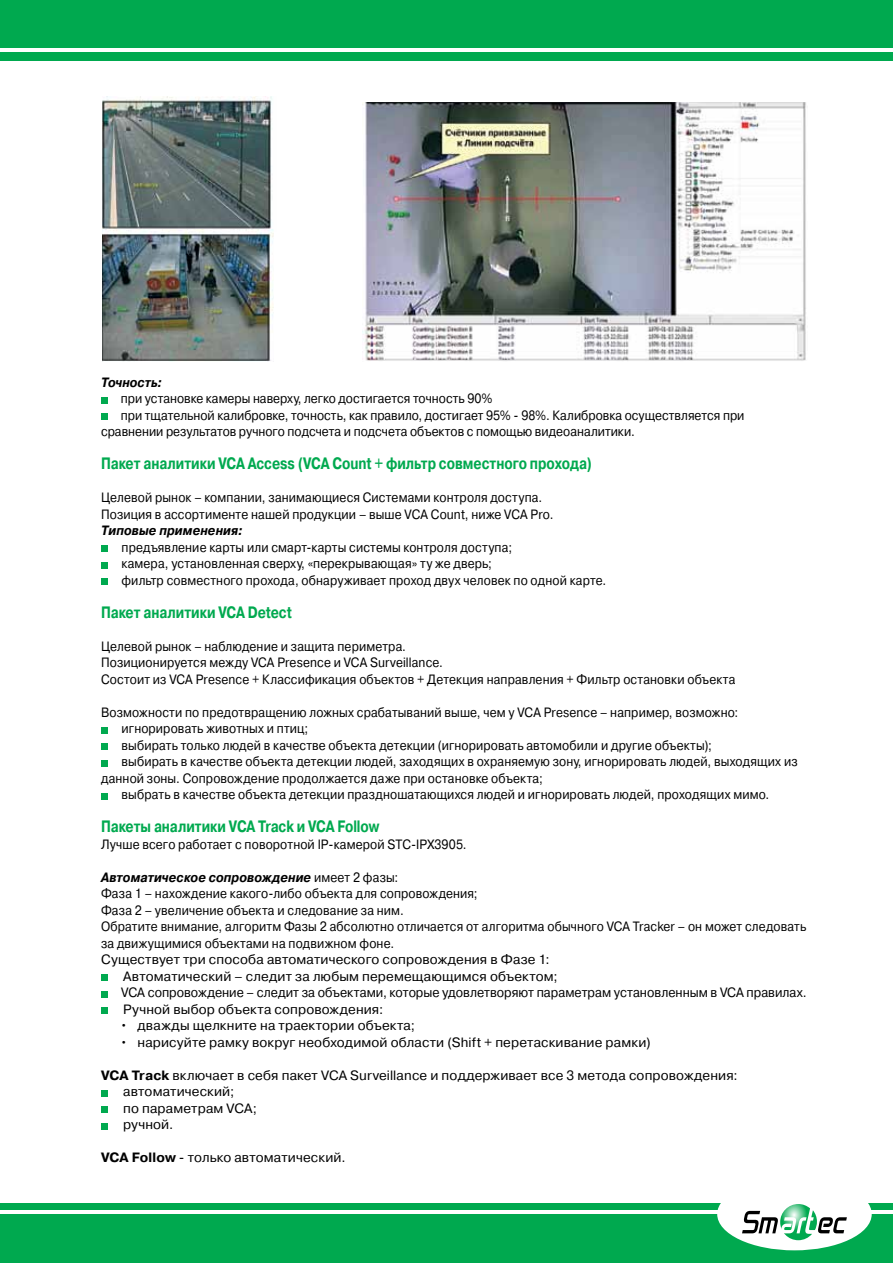
<style>
.page{position:relative;width:893px;height:1263px;background:#fff}
.page>*{position:absolute;margin:0;border:0;box-sizing:border-box;transform-origin:0 0}
.t1{font:700 16.5px "Pragmatica C";letter-spacing:-.005em;color:#00a94f;scale:.8 1}
.t2{font:13.5px/16.5px "Pragmatica C";letter-spacing:.01em;color:#000;scale:.9 1}
.t3{font:13.5px/16.5px "Pragmatica C";letter-spacing:.01em;color:#000}
.t4{font:13.5px "Pragmatica C";letter-spacing:.01em;color:#000;scale:.93 1}
.t5{font:italic 700 13.5px "Pragmatica C";letter-spacing:.01em;color:#000;scale:.9 1}
.s1{font-weight:400;font-style:normal}
.s2{font-weight:700}
</style>
<div class="page">
<div style="left:0;top:0;width:893px;height:60px;background:#00a94f"></div>
<div style="left:0;top:1203px;width:893px;height:60px;background:#00a94f"></div>
<hr style="left:0;top:1211px;width:893px;height:3px;background:#fff">
<hr style="left:0;top:48px;width:893px;height:4px;background:#fff">
<img style="left:102px;top:97px;width:172px;height:134px">
<img style="left:102px;top:229px;width:171px;height:132px">
<svg style="left:101px;top:397px;width:6px;height:6px"></svg>
<div style="left:101px;top:413px;width:6px;height:7px;background:#00a94f"></div>
<div style="left:101px;top:545px;width:6px;height:7px;background:#00a94f"></div>
<svg style="left:101px;top:562px;width:6px;height:6px"></svg>
<div style="left:101px;top:578px;width:6px;height:7px;background:#00a94f"></div>
<svg style="left:101px;top:727px;width:6px;height:6px"></svg>
<div style="left:101px;top:743px;width:6px;height:7px;background:#00a94f"></div>
<svg style="left:101px;top:760px;width:6px;height:6px"></svg>
<svg style="left:101px;top:793px;width:6px;height:6px"></svg>
<div style="left:101px;top:974px;width:6px;height:7px;background:#00a94f"></div>
<svg style="left:101px;top:991px;width:6px;height:6px"></svg>
<div style="left:101px;top:1007px;width:6px;height:7px;background:#00a94f"></div>
<svg style="left:101px;top:1090px;width:6px;height:6px"></svg>
<div style="left:101px;top:1106px;width:6px;height:7px;background:#00a94f"></div>
<svg style="left:101px;top:1123px;width:6px;height:6px"></svg>
<img style="left:362px;top:102px;width:444px;height:259px">
<div style="left:717px;top:1178px;width:155px;height:72px;background:#fff;border-radius:50%"></div>
<svg style="left:742px;top:1204px;width:105px;height:36px"></svg>
<p class="t5" style="left:101px;top:375px;width:69px">Точность:</p>
<p class="t2" style="left:121px;top:390px;width:414px">при установке камеры наверху, легко достигается точность 90%</p>
<p class="t2" style="left:121px;top:407px;width:694px">при тщательной калибровке, точность, как правило, достигает 95% - 98%. Калибровка осуществляется при</p>
<p class="t2" style="left:101px;top:423px;width:594px">сравнении результатов ручного подсчета и подсчета объектов с помощью видеоаналитики.</p>
<p class="t1" style="left:101px;top:454px;width:615px">Пакет аналитики VCA Access (VCA Count + фильтр совместного прохода)</p>
<p class="t2" style="left:101px;top:489px;width:504px">Целевой рынок – компании, занимающиеся Системами контроля доступа.<br>Позиция в ассортименте нашей продукции – выше VCA Count, ниже VCA Pro.</p>
<p class="t5" style="left:101px;top:523px;width:159px">Типовые применения:</p>
<p class="t2" style="left:122px;top:539px;width:540px">предъявление карты или смарт-карты системы контроля доступа;<br>камера, установленная сверху, «перекрывающая» ту же дверь;<br>фильтр совместного прохода, обнаруживает проход двух человек по одной карте.</p>
<p class="t1" style="left:101px;top:603px;width:240px">Пакет аналитики VCA Detect</p>
<p class="t2" style="left:101px;top:638px;width:706px">Целевой рынок – наблюдение и защита периметра.<br>Позиционируется между VCA Presence и VCA Surveillance.<br>Состоит из VCA Presence + Классификация объектов + Детекция направления + Фильтр остановки объекта</p>
<p class="t2" style="left:101px;top:704px;width:710px">Возможности по предотвращению ложных срабатываний выше, чем у VCA Presence – например, возможно:</p>
<p class="t2" style="left:122px;top:720px;width:209px">игнорировать животных и птиц;</p>
<p class="t2" style="left:122px;top:737px;width:657px">выбирать только людей в качестве объекта детекции (игнорировать автомобили и другие объекты);</p>
<p class="t2" style="left:122px;top:753px;width:753px">выбирать в качестве объекта детекции людей, заходящих в охраняемую зону, игнорировать людей, выходящих из</p>
<p class="t2" style="left:101px;top:770px;width:492px">данной зоны. Сопровождение продолжается даже при остановке объекта;</p>
<p class="t2" style="left:122px;top:786px;width:721px">выбрать в качестве объекта детекции праздношатающихся людей и игнорировать людей, проходящих мимо.</p>
<p class="t1" style="left:101px;top:817px;width:349px">Пакеты аналитики VCA Track и VCA Follow</p>
<p class="t2" style="left:101px;top:836px;width:408px">Лучше всего работает с поворотной IP-камерой STC-IPX3905.</p>
<p class="t5" style="left:101px;top:870px;width:332px">Автоматическое сопровождение <span class="s1">имеет 2 фазы:</span></p>
<p class="t2" style="left:101px;top:885px;width:420px">Фаза 1 – нахождение какого-либо объекта для сопровождения;</p>
<p class="t2" style="left:101px;top:902px;width:338px">Фаза 2 – увеличение объекта и следование за ним.</p>
<p class="t2" style="left:101px;top:918px;width:785px">Обратите внимание, алгоритм Фазы 2 абсолютно отличается от алгоритма обычного VCA Tracker – он может следовать</p>
<p class="t2" style="left:101px;top:935px;width:327px">за движущимися объектами на подвижном фоне.</p>
<p class="t3" style="left:101px;top:951px;width:450px">Существует три способа автоматического сопровождения в Фазе 1:</p>
<p class="t3" style="left:123px;top:968px;width:436px">Автоматический – следит за любым перемещающимся объектом;</p>
<p class="t4" style="left:121px;top:985px;width:739px">VCA сопровождение – следит за объектами, которые удовлетворяют параметрам установленным в VCA правилах.</p>
<p class="t3" style="left:123px;top:1001px;width:262px">Ручной выбор объекта сопровождения:</p>
<p class="t3" style="left:120px;top:1017px;width:297px">• дважды щелкните на траектории объекта;</p>
<p class="t3" style="left:120px;top:1034px;width:532px">• нарисуйте рамку вокруг необходимой области (Shift + перетаскивание рамки)</p>
<p class="t3" style="left:123px;top:1067px;width:616px;text-indent:-22px"><span class="s2">VCA Track</span> включает в себя пакет VCA Surveillance и поддерживает все 3 метода сопровождения: автоматический;<br>по параметрам VCA;<br>ручной.</p>
<p class="t3" style="left:101px;top:1149px;width:246px"><span class="s2">VCA Follow</span> - только автоматический.</p>
</div>
